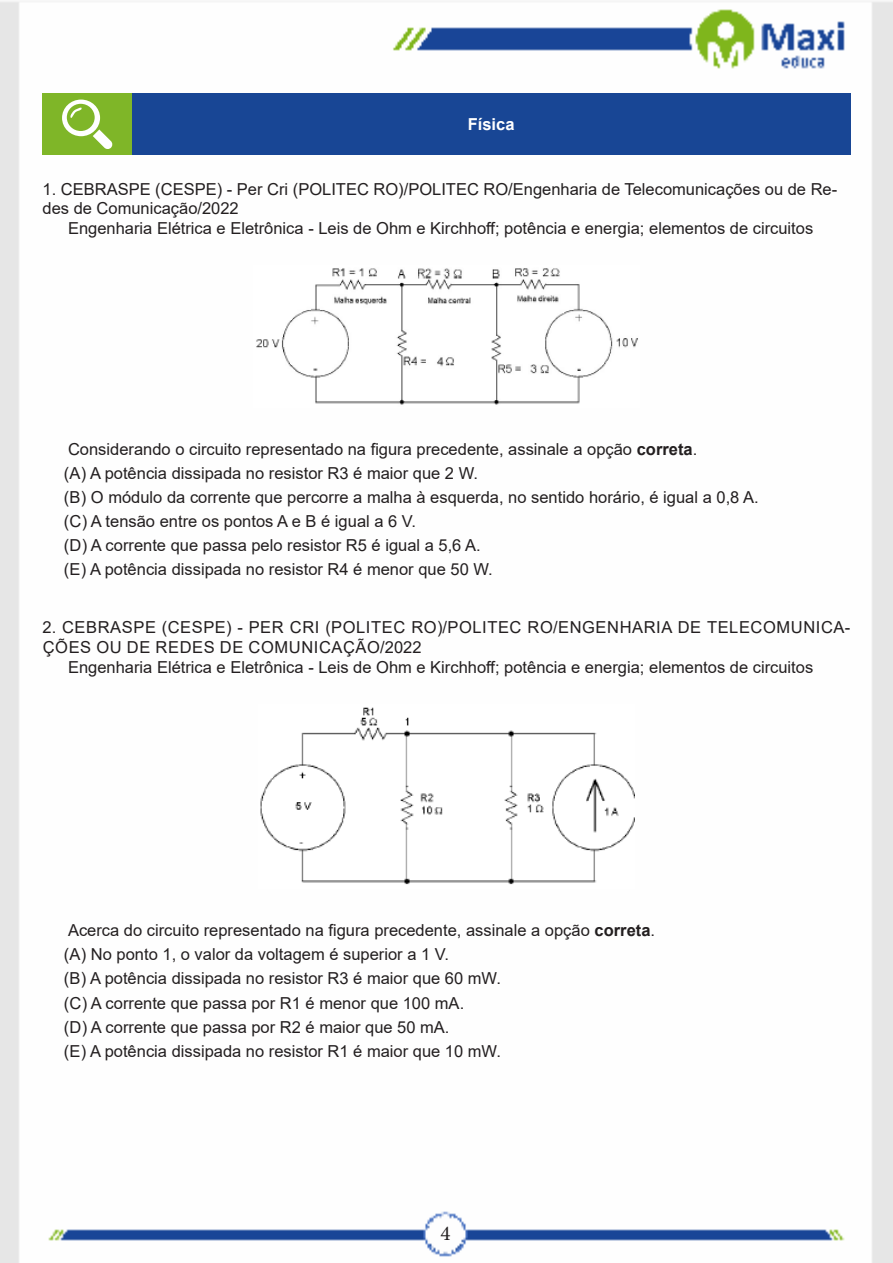
<style>
.page{position:relative;width:893px;height:1263px;background:#fff}
.page>*{position:absolute;margin:0;border:0;box-sizing:border-box;transform-origin:0 0}
.t1{font:21px "Minion Pro";color:#231f20}
.ALTERNATIVAS{font:16.5px "Arial";color:#231f20}
.TEXTO_BASE{font:16.5px "Arial";color:#231f20}
.ENUNCIADO{font:16.5px/19.8px "Arial";color:#231f20}
.ENUNCIADO-2{font:16.5px/19.8px "Arial";letter-spacing:.035em;color:#231f20}
.Titulo_de_Caixa{font:700 16.5px "Arial";color:#fff}
.s1{font-weight:700}
</style>
<div class="page">
<img style="left:0;top:1px;width:893px;height:1262px">
<div style="left:43px;top:94px;width:89px;height:61px;background:#7fb628"></div>
<div style="left:132px;top:94px;width:718px;height:61px;background:#184695"></div>
<svg style="left:62px;top:100px;width:51px;height:49px"></svg>
<img style="left:254px;top:266px;width:385px;height:141px">
<img style="left:259px;top:705px;width:375px;height:183px">
<p class="Titulo_de_Caixa" style="left:468px;top:113px;width:48px">Física</p>
<p class="ENUNCIADO" style="left:43px;top:179px;width:796px">1. CEBRASPE (CESPE) - Per Cri (POLITEC RO)/POLITEC RO/Engenharia de Telecomunicações ou de Re&shy;des de Comunicação/2022</p>
<p class="TEXTO_BASE" style="left:68px;top:217px;width:747px">Engenharia Elétrica e Eletrônica - Leis de Ohm e Kirchhoff; potência e energia; elementos de circuitos</p>
<p class="TEXTO_BASE" style="left:68px;top:438px;width:631px">Considerando o circuito representado na figura precedente, assinale a opção <span class="s1">correta</span>.</p>
<p class="ALTERNATIVAS" style="left:64px;top:462px;width:416px">(A) A potência dissipada no resistor R3 é maior que 2 W.</p>
<p class="ALTERNATIVAS" style="left:64px;top:486px;width:696px">(B) O módulo da corrente que percorre a malha à esquerda, no sentido horário, é igual a 0,8 A.</p>
<p class="ALTERNATIVAS" style="left:64px;top:510px;width:354px">(C) A tensão entre os pontos A e B é igual a 6 V.</p>
<p class="ALTERNATIVAS" style="left:64px;top:534px;width:418px">(D) A corrente que passa pelo resistor R5 é igual a 5,6 A.</p>
<p class="ALTERNATIVAS" style="left:64px;top:558px;width:430px">(E) A potência dissipada no resistor R4 é menor que 50 W.</p>
<p class="ENUNCIADO-2" style="left:43px;top:618px;width:809px">2. CEBRASPE (CESPE) - PER CRI (POLITEC RO)/POLITEC RO/ENGENHARIA DE TELECOMUNICA-<br>ÇÕES OU DE REDES DE COMUNICAÇÃO/2022</p>
<p class="TEXTO_BASE" style="left:68px;top:656px;width:747px">Engenharia Elétrica e Eletrônica - Leis de Ohm e Kirchhoff; potência e energia; elementos de circuitos</p>
<p class="TEXTO_BASE" style="left:68px;top:919px;width:589px">Acerca do circuito representado na figura precedente, assinale a opção <span class="s1">correta</span>.</p>
<p class="ALTERNATIVAS" style="left:64px;top:943px;width:387px">(A) No ponto 1, o valor da voltagem é superior a 1 V.</p>
<p class="ALTERNATIVAS" style="left:64px;top:967px;width:439px">(B) A potência dissipada no resistor R3 é maior que 60 mW.</p>
<p class="ALTERNATIVAS" style="left:64px;top:991px;width:402px">(C) A corrente que passa por R1 é menor que 100 mA.</p>
<p class="ALTERNATIVAS" style="left:64px;top:1015px;width:387px">(D) A corrente que passa por R2 é maior que 50 mA.</p>
<p class="ALTERNATIVAS" style="left:64px;top:1039px;width:439px">(E) A potência dissipada no resistor R1 é maior que 10 mW.</p>
<p class="t1" style="left:440px;top:1219px;width:12px">4</p>
</div>
